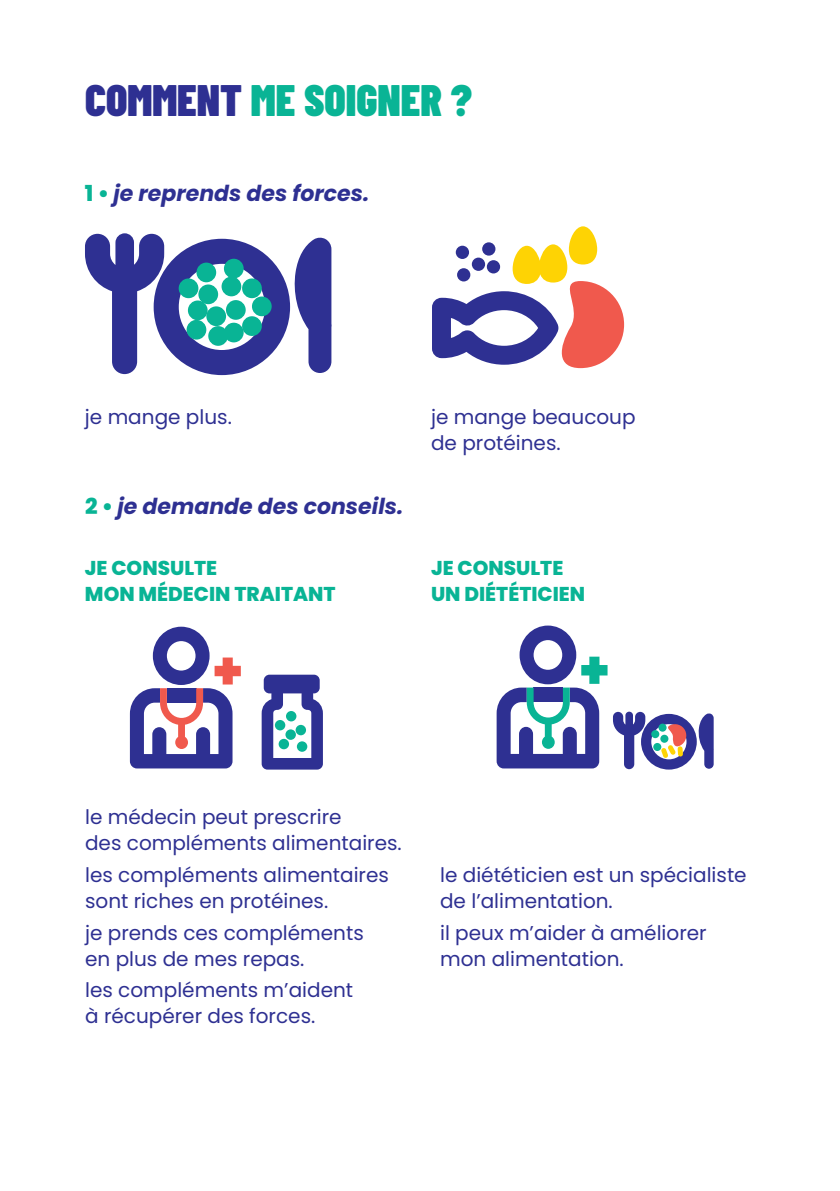
<style>
.page{position:relative;width:840px;height:1191px;background:#fff}
.page>*{position:absolute;margin:0;border:0;box-sizing:border-box;transform-origin:0 0}
.t1{font:900 44px "Barlow Condensed";color:#09b495}
.t2{font:italic 700 22px "Poppins";color:#2e3092}
.t3{font:20px/26px "Poppins";color:#2e3092}
.t4{font:800 20px/26px "Poppins";color:#09b495}
.s1{color:#2e3092}
.s2{font-weight:800;font-style:normal;color:#09b495}
</style>
<div class="page">
<svg style="left:432px;top:226px;width:191px;height:142px"></svg>
<div style="left:471px;top:258px;width:14px;height:13px;background:#2e3092;border-radius:50%"></div>
<div style="left:482px;top:242px;width:13px;height:14px;background:#2e3092;border-radius:50%"></div>
<div style="left:486px;top:260px;width:14px;height:13px;background:#2e3092;border-radius:50%"></div>
<div style="left:455px;top:246px;width:14px;height:13px;background:#2e3092;border-radius:50%"></div>
<div style="left:457px;top:268px;width:13px;height:13px;background:#2e3092;border-radius:50%"></div>
<svg style="left:85px;top:233px;width:246px;height:142px"></svg>
<div style="left:188px;top:300px;width:19px;height:20px;background:#09b495;border-radius:50%"></div>
<div style="left:221px;top:277px;width:20px;height:19px;background:#09b495;border-radius:50%"></div>
<div style="left:226px;top:300px;width:19px;height:20px;background:#09b495;border-radius:50%"></div>
<div style="left:198px;top:284px;width:20px;height:20px;background:#09b495;border-radius:50%"></div>
<div style="left:206px;top:306px;width:20px;height:20px;background:#09b495;border-radius:50%"></div>
<div style="left:208px;top:326px;width:20px;height:20px;background:#09b495;border-radius:50%"></div>
<div style="left:224px;top:323px;width:19px;height:19px;background:#09b495;border-radius:50%"></div>
<div style="left:186px;top:320px;width:20px;height:19px;background:#09b495;border-radius:50%"></div>
<div style="left:178px;top:278px;width:20px;height:20px;background:#09b495;border-radius:50%"></div>
<div style="left:196px;top:262px;width:20px;height:20px;background:#09b495;border-radius:50%"></div>
<div style="left:224px;top:259px;width:19px;height:19px;background:#09b495;border-radius:50%"></div>
<div style="left:242px;top:278px;width:20px;height:20px;background:#09b495;border-radius:50%"></div>
<div style="left:252px;top:296px;width:19px;height:20px;background:#09b495;border-radius:50%"></div>
<div style="left:242px;top:316px;width:20px;height:20px;background:#09b495;border-radius:50%"></div>
<svg style="left:130px;top:626px;width:111px;height:142px"></svg>
<svg style="left:261px;top:674px;width:62px;height:95px"></svg>
<div style="left:278px;top:739px;width:11px;height:10px;background:#09b495;border-radius:50%"></div>
<div style="left:295px;top:725px;width:11px;height:10px;background:#09b495;border-radius:50%"></div>
<div style="left:275px;top:720px;width:10px;height:10px;background:#09b495;border-radius:50%"></div>
<div style="left:285px;top:729px;width:11px;height:11px;background:#09b495;border-radius:50%"></div>
<div style="left:297px;top:741px;width:10px;height:11px;background:#09b495;border-radius:50%"></div>
<div style="left:286px;top:711px;width:10px;height:10px;background:#09b495;border-radius:50%"></div>
<svg style="left:496px;top:625px;width:217px;height:144px"></svg>
<h1 class="t1" style="left:85px;top:69px;width:388px"><span class="s1">COMMENT</span> ME SOIGNER ?</h1>
<p class="t2" style="left:85px;top:181px;width:285px"><span class="s2">1 •</span> je reprends des forces.</p>
<p class="t3" style="left:85px;top:404px;width:148px">je mange plus.</p>
<p class="t2" style="left:85px;top:494px;width:319px"><span class="s2">2 •</span> je demande des conseils.</p>
<p class="t3" style="left:431px;top:403px;width:206px">je mange beaucoup de protéines.</p>
<p class="t4" style="left:85px;top:555px;width:252px">JE CONSULTE<br>MON MÉDECIN TRAITANT</p>
<p class="t4" style="left:431px;top:555px;width:156px">JE CONSULTE<br>UN DIÉTÉTICIEN</p>
<p class="t3" style="left:85px;top:804px;width:318px">le médecin peut prescrire<br>des compléments alimentaires.</p>
<p class="t3" style="left:85px;top:862px;width:305px">les compléments alimentaires sont riches en protéines.</p>
<p class="t3" style="left:85px;top:919px;width:280px">je prends ces compléments en plus de mes repas.</p>
<p class="t3" style="left:85px;top:977px;width:269px">les compléments m’aident à récupérer des forces.</p>
<p class="t3" style="left:440px;top:862px;width:308px">le diététicien est un spécialiste de l’alimentation.</p>
<p class="t3" style="left:440px;top:919px;width:268px">il peux m’aider à améliorer mon alimentation.</p>
</div>
